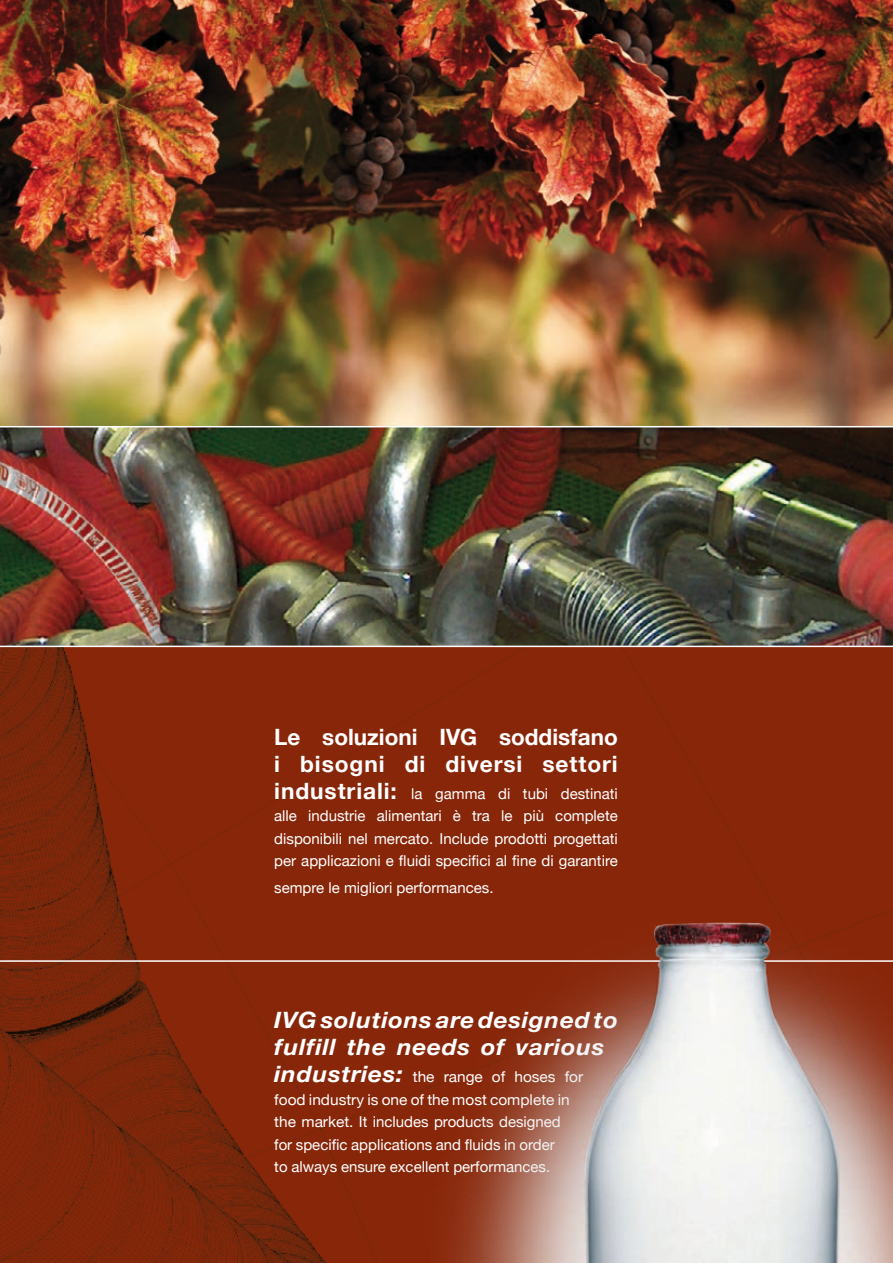
<style>
.page{position:relative;width:893px;height:1263px;background:#fff}
.page>*{position:absolute;margin:0;border:0;box-sizing:border-box;transform-origin:0 0}
.t1{font:italic 700 22.5px/27px "Helvetica Neue";letter-spacing:.03em;color:#fff;scale:1.08 1}
.t2{font:700 22.5px/27px "Helvetica Neue";color:#fff}
.t3{font:15px/22.5px "Helvetica Neue";color:#fff;text-align:justify}
.s1{font-weight:700;font-size:22.5px}
.s2{font-weight:700;font-style:italic;font-size:22.5px}
</style>
<div class="page">
<img style="left:0;top:647px;width:893px;height:616px">
<img style="left:0;top:0;width:893px;height:426px">
<img style="left:0;top:427px;width:893px;height:219px">
<hr style="left:0;top:960px;width:893px;height:2px;background:#fff">
<img style="left:400px;top:869px;width:493px;height:394px">
<h1 class="t2" style="left:274px;top:724px;width:345px">Le soluzioni IVG soddisfano i bisogni di diversi settori</h1>
<p class="t3" style="left:274px;top:783px;width:345px"><span class="s1">industriali:</span> la gamma di tubi destinati alle industrie alimentari è tra le più complete disponibili nel mercato. Include prodotti progettati per applicazioni e fluidi specifici al fine di garantire</p>
<p class="t3" style="left:274px;top:878px;width:221px">sempre le migliori performances.</p>
<h1 class="t1" style="left:274px;top:1007px;width:320px">IVG solutions are designed to fulfill the needs of various</h1>
<p class="t3" style="left:274px;top:1067px;width:310px;text-align:left"><span class="s2">industries:</span> the range of hoses for food industry is one of the most complete in the market. It includes products designed<br>for specific applications and fluids in order<br>to always ensure excellent performances.</p>
</div>
